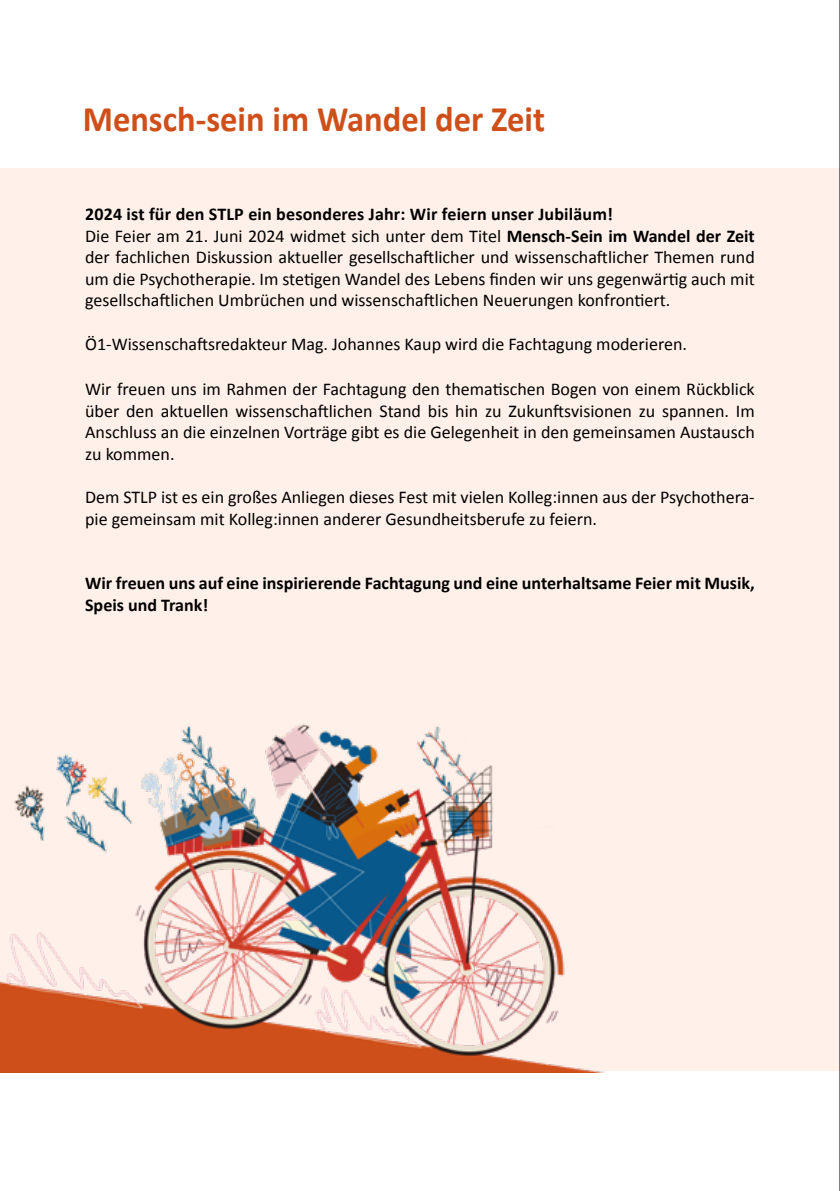
<style>
.page{position:relative;width:840px;height:1191px;background:#fff}
.page>*{position:absolute;margin:0;border:0;box-sizing:border-box;transform-origin:0 0}
.t1{font:700 36px "Calibri";color:#ce4f1a;scale:.96 1}
.t2{font:18px/21.6px "Calibri";color:#000}
.t3{font:700 18px/21.6px "Calibri";color:#000}
.s1{font-weight:700}
</style>
<div class="page">
<div style="left:0;top:169px;width:839px;height:902px;background:#fff0e9"></div>
<hr style="left:839px;top:0;width:1px;height:1191px;background:#000">
<img style="left:0;top:723px;width:605px;height:349px">
<h1 class="t1" style="left:83px;top:96px;width:483px">Mensch-sein im Wandel der Zeit</h1>
<p class="t2" style="left:85px;top:203px;width:670px"><span class="s1">2024 ist für den STLP ein besonderes Jahr: Wir feiern unser Jubiläum!<br></span>Die Feier am 21. Juni 2024 widmet sich unter dem Titel <span class="s1">Mensch-Sein im Wandel der Zeit </span>der fachlichen Diskussion aktueller gesellschaftlicher und wissenschaftlicher Themen rund um die Psychotherapie. Im stetigen Wandel des Lebens finden wir uns gegenwärtig auch mit gesellschaftlichen Umbrüchen und wissenschaftlichen Neuerungen konfrontiert.</p>
<p class="t2" style="left:85px;top:333px;width:603px">Ö1-Wissenschaftsredakteur Mag. Johannes Kaup wird die Fachtagung moderieren.</p>
<p class="t2" style="left:85px;top:378px;width:670px;text-align:justify">Wir freuen uns im Rahmen der Fachtagung den thematischen Bogen von einem Rückblick über den aktuellen wissenschaftlichen Stand bis hin zu Zukunftsvisionen zu spannen. Im Anschluss an die einzelnen Vorträge gibt es die Gelegenheit in den gemeinsamen Austausch zu kommen.</p>
<p class="t2" style="left:85px;top:486px;width:670px">Dem STLP ist es ein großes Anliegen dieses Fest mit vielen Kolleg:innen aus der Psychothera&shy;pie gemeinsam mit Kolleg:innen anderer Gesundheitsberufe zu feiern.</p>
<p class="t3" style="left:85px;top:572px;width:670px">Wir freuen uns auf eine inspirierende Fachtagung und eine unterhaltsame Feier mit Musik,<br>Speis und Trank!</p>
</div>
